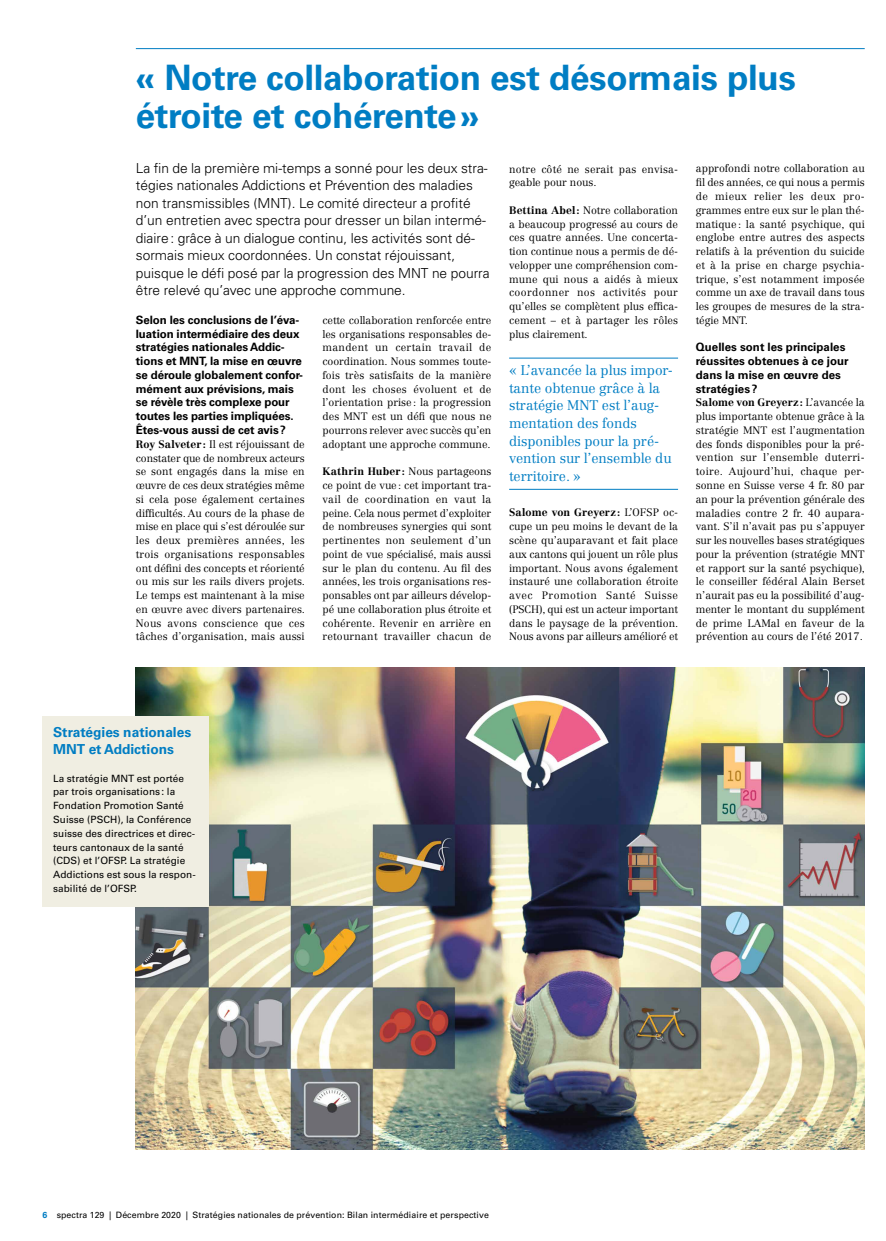
<style>
.page{position:relative;width:886px;height:1241px;background:#fff}
.page>*{position:absolute;margin:0;border:0;box-sizing:border-box;transform-origin:0 0}
.t1{font:700 35px/37.5px "Univers LT Std";letter-spacing:-.01em;color:#007dc3}
.t2{font:300 13.75px/17.5px "Univers LT Std";color:#000}
.t3{font:300 13.75px/17.5px "Centennial LT Std";letter-spacing:-.005em;color:#007dc3}
.t4{font:700 13.75px/17.5px "Univers LT Std";color:#007dc3}
.t5{font:700 11.5px/13.8px "Univers LT Std";letter-spacing:-.005em;color:#000}
.t6{font:300 10.62px/13.8px "Centennial LT Std";color:#000;text-align:justify}
.t7{font:10px/13.8px "Univers LT Std";letter-spacing:.005em;color:#000}
.t8{font:8.75px "Univers LT Std";letter-spacing:.01em;color:#000}
.s1{font-weight:700}
.s2{font-weight:700;color:#007dc3}
</style>
<div class="page">
<hr style="left:136px;top:48px;width:729px;height:1px;background:#007dc3">
<hr style="left:509px;top:358px;width:169px;height:1px;background:#007dc3">
<hr style="left:509px;top:489px;width:169px;height:1px;background:#007dc3">
<img style="left:136px;top:667px;width:729px;height:482px">
<div style="left:43px;top:715px;width:166px;height:191px;background:#f0eee2"></div>
<h1 class="t1" style="left:136px;top:59px;width:662px">« Notre collaboration est désormais plus étroite et cohérente»</h1>
<p class="t2" style="left:136px;top:159px;width:355px">La fin de la première mi-temps a sonné pour les deux stra&shy;tégies nationales Addictions et Prévention des maladies non transmissibles (MNT). Le comité directeur a profité d’un entretien avec spectra pour dresser un bilan intermé&shy;diaire: grâce à un dialogue continu, les activités sont dé&shy;sormais mieux coordonnées. Un constat réjouissant, puisque le défi posé par la progression des MNT ne pourra être relevé qu’avec une approche commune.</p>
<p class="t5" style="left:136px;top:313px;width:168px">Selon les conclusions de l’éva&shy;luation intermédiaire des deux stratégies nationales Addic&shy;tions et MNT, la mise en œuvre se déroule globalement confor&shy;mément aux prévisions, mais se révèle très complexe pour toutes les parties impliquées.<br>Êtes-vous aussi de cet avis?</p>
<p class="t6" style="left:136px;top:437px;width:171px"><span class="s1">Roy Salveter:</span> Il est réjouissant de constater que de nombreux acteurs se sont engagés dans la mise en œuvre de ces deux stratégies même si cela pose également certaines difficultés. Au cours de la phase de mise en place qui s’est déroulée sur les deux premières années, les trois organisations responsables ont défini des concepts et réorienté ou mis sur les rails divers projets.<br>Le temps est maintenant à la mise en œuvre avec divers partenaires.<br>Nous avons conscience que ces tâches d’organisation, mais aussi</p>
<p class="t6" style="left:696px;top:162px;width:170px">approfondi notre collaboration au fil des années, ce qui nous a permis de mieux relier les deux pro&shy;grammes entre eux sur le plan thé&shy;matique : la santé psychique, qui englobe entre autres des aspects relatifs à la prévention du suicide et à la prise en charge psychia&shy;trique, s’est notamment imposée comme un axe de travail dans tous les groupes de mesures de la stra&shy;tégie MNT.</p>
<p class="t5" style="left:696px;top:340px;width:154px">Quelles sont les principales réussites obtenues à ce jour dans la mise en œuvre des stratégies ?</p>
<p class="t6" style="left:696px;top:396px;width:171px"><span class="s1">Salome von Greyerz:</span> L’avancée la plus importante obtenue grâce à la stratégie MNT est l’augmentation des fonds disponibles pour la pré&shy;vention sur l’ensemble duterri&shy;toire. Aujourd’hui, chaque per&shy;sonne en Suisse verse 4 fr. 80 par an pour la prévention générale des maladies contre 2 fr. 40 aupara&shy;vant. S’il n’avait pas pu s’appuyer sur les nouvelles bases stratégiques pour la prévention (stratégie MNT et rapport sur la santé psychique), le conseiller fédéral Alain Berset n’aurait pas eu la possibilité d’aug&shy;menter le montant du supplément de prime LAMal en faveur de la prévention au cours de l’été 2017.</p>
<p class="t6" style="left:509px;top:162px;width:170px">notre côté ne serait pas envisa&shy;geable pour nous.</p>
<p class="t6" style="left:509px;top:203px;width:171px"><span class="s1">Bettina Abel:</span> Notre collaboration a beaucoup progressé au cours de ces quatre années. Une concerta&shy;tion continue nous a permis de dé&shy;velopper une compréhension com&shy;mune qui nous a aidés à mieux coordonner nos activités pour qu’elles se complètent plus effica&shy;cement – et à partager les rôles plus clairement.</p>
<p class="t6" style="left:322px;top:313px;width:170px">cette collaboration renforcée entre les organisations responsables de&shy;mandent un certain travail de coordination. Nous sommes toute&shy;fois très satisfaits de la manière dont les choses évoluent et de l’orientation prise: la progression des MNT est un défi que nous ne pourrons relever avec succès qu’en adoptant une approche commune.</p>
<p class="t6" style="left:322px;top:464px;width:170px"><span class="s1">Kathrin Huber:</span> Nous partageons ce point de vue: cet important tra&shy;vail de coordination en vaut la peine. Cela nous permet d’exploiter de nombreuses synergies qui sont pertinentes non seulement d’un point de vue spécialisé, mais aussi sur le plan du contenu. Au fil des années, les trois organisations res&shy;ponsables ont par ailleurs dévelop&shy;pé une collaboration plus étroite et cohérente. Revenir en arrière en retournant travailler chacun de</p>
<p class="t3" style="left:509px;top:362px;width:165px">« L’avancée la plus impor&shy;tante obtenue grâce à la stratégie MNT est l’aug&shy;mentation des fonds disponibles pour la pré&shy;vention sur l’ensemble du territoire. »</p>
<p class="t6" style="left:509px;top:506px;width:171px"><span class="s1">Salome von Greyerz :</span> L’OFSP oc&shy;cupe un peu moins le devant de la scène qu’auparavant et fait place aux cantons qui jouent un rôle plus important. Nous avons également instauré une collaboration étroite avec Promotion Santé Suisse (PSCH), qui est un acteur important dans le paysage de la prévention.<br>Nous avons par ailleurs amélioré et</p>
<p class="t4" style="left:53px;top:723px;width:140px">Stratégies nationales<br>MNT et Addictions</p>
<p class="t7" style="left:53px;top:771px;width:144px">La stratégie MNT est portée par trois organisations : la<br>Fondation Promotion Santé<br>Suisse (PSCH), la Conférence suisse des directrices et direc&shy;teurs cantonaux de la santé (CDS) et l’OFSP. La stratégie<br>Addictions est sous la respon&shy;sabilité de l’OFSP.</p>
<p class="t8" style="left:43px;top:1209px;width:448px"><span class="s2">6</span> spectra 129 | Décembre 2020 | Stratégies nationales de prévention: Bilan intermédiaire et perspective</p>
</div>
